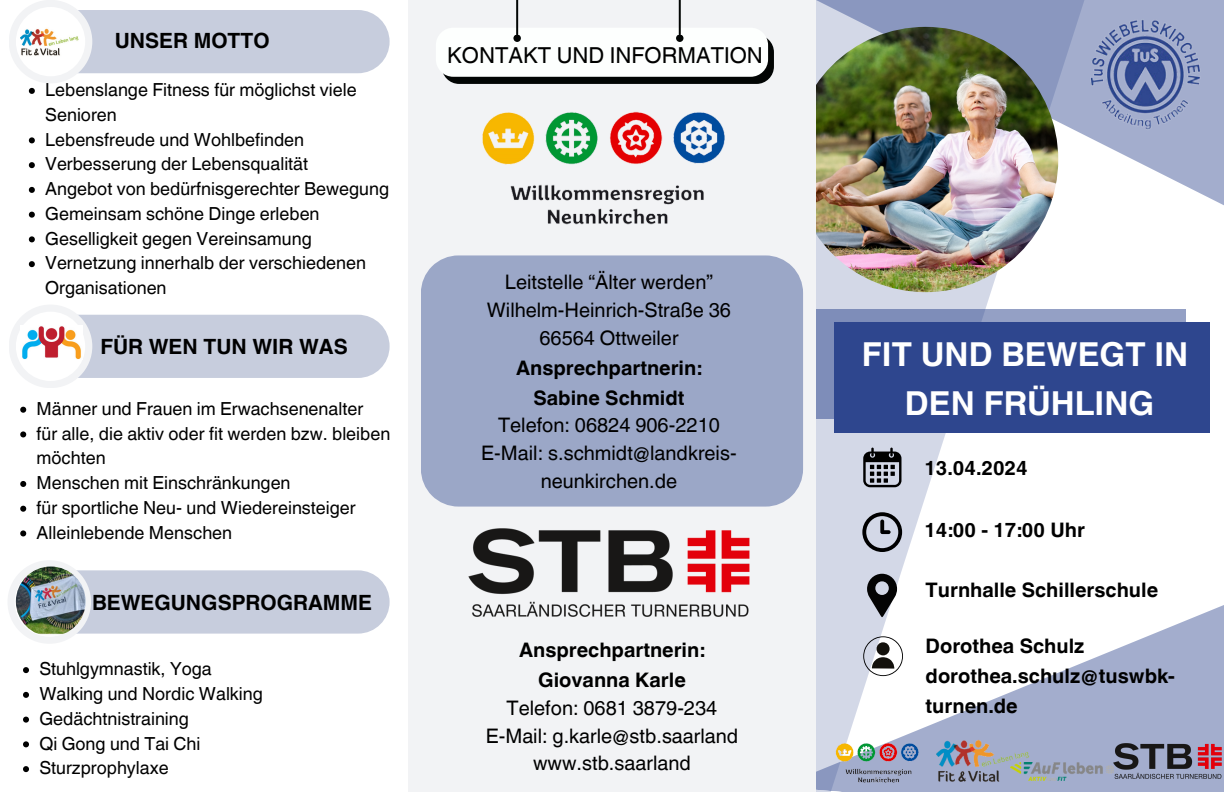
<style>
.page{position:relative;width:1224px;height:792px;background:#fff}
.page>*{position:absolute;margin:0;border:0;box-sizing:border-box;transform-origin:0 0}
.t1{font:700 33px/49.5px "Helvetica World";color:#fff;text-align:center}
.t2{font:22px "Helvetica World";color:#000}
.t3{font:700 21px "Helvetica World";color:#000}
.t4{font:20px/27.8px "Helvetica World";color:#000;text-align:center}
.t5{font:700 20px/30px "Helvetica World";color:#000;text-align:center}
.t6{font:18px/24.8px "Helvetica World";color:#000}
</style>
<div class="page">
<svg style="left:816px;top:209px;width:233px;height:394px"></svg>
<svg style="left:816px;top:0;width:408px;height:208px"></svg>
<img style="left:793px;top:27px;width:265px;height:265px;border-radius:50%">
<div style="left:816px;top:309px;width:370px;height:109px;background:linear-gradient(to right,#7a89b7,#9aa5c8)"></div>
<div style="left:834px;top:322px;width:376px;height:111px;background:#2e468e"></div>
<svg style="left:816px;top:603px;width:408px;height:189px"></svg>
<img style="left:1113px;top:744px;width:109px;height:34px">
<div style="left:408px;top:0;width:408px;height:792px;background:#f2f3f5"></div>
<div style="left:442px;top:35px;width:332px;height:49px;background:#020504;border-radius:17px"></div>
<svg style="left:436px;top:0;width:332px;height:77px"></svg>
<img style="left:482px;top:111px;width:243px;height:114px">
<div style="left:421px;top:255px;width:382px;height:252px;background:#9ba7c7"></div>
<img style="left:469px;top:528px;width:280px;height:89px">
<div style="left:25px;top:10px;width:365px;height:63px;background:#c7cddd;border-radius:32px"></div>
<div style="left:9px;top:0;width:83px;height:83px;background:#f2f3f5;border-radius:50%"></div>
<div style="left:16px;top:7px;width:69px;height:69px;background:#fff;border-radius:50%"></div>
<div style="left:25px;top:315px;width:365px;height:63px;background:#c7cddd;border-radius:32px"></div>
<div style="left:9px;top:305px;width:83px;height:83px;background:#f2f3f5;border-radius:50%"></div>
<div style="left:16px;top:312px;width:69px;height:69px;background:#fff;border-radius:50%"></div>
<div style="left:23px;top:570px;width:367px;height:64px;background:#c7cddd;border-radius:32px"></div>
<div style="left:8px;top:560px;width:83px;height:84px;background:#f2f3f5;border-radius:50%"></div>
<svg style="left:15px;top:567px;width:69px;height:70px"></svg>
<img style="left:1081px;top:13px;width:138px;height:120px">
<svg style="left:863px;top:448px;width:39px;height:39px;background:#696b73"></svg>
<svg style="left:862px;top:512px;width:40px;height:40px;background:#8f939d"></svg>
<svg style="left:867px;top:574px;width:30px;height:44px"></svg>
<img style="left:936px;top:737px;width:93px;height:48px">
<img style="left:834px;top:740px;width:86px;height:45px">
<img style="left:1010px;top:762px;width:104px;height:18px">
<img style="left:21px;top:28px;width:57px;height:28px">
<img style="left:21px;top:326px;width:61px;height:34px">
<img style="left:16px;top:567px;width:70px;height:69px;border-radius:50%">
<svg style="left:863px;top:636px;width:40px;height:40px"></svg>
<svg style="left:29px;top:88px;width:6px;height:6px"></svg>
<svg style="left:29px;top:137px;width:6px;height:6px"></svg>
<svg style="left:29px;top:162px;width:6px;height:6px"></svg>
<svg style="left:29px;top:187px;width:6px;height:6px"></svg>
<svg style="left:29px;top:212px;width:6px;height:6px"></svg>
<svg style="left:29px;top:236px;width:6px;height:6px"></svg>
<svg style="left:29px;top:261px;width:6px;height:6px"></svg>
<svg style="left:20px;top:407px;width:6px;height:6px"></svg>
<svg style="left:20px;top:431px;width:6px;height:6px"></svg>
<svg style="left:20px;top:481px;width:6px;height:6px"></svg>
<svg style="left:20px;top:506px;width:6px;height:6px"></svg>
<svg style="left:20px;top:530px;width:6px;height:6px"></svg>
<svg style="left:23px;top:667px;width:6px;height:6px"></svg>
<svg style="left:23px;top:692px;width:6px;height:6px"></svg>
<svg style="left:23px;top:717px;width:6px;height:6px"></svg>
<svg style="left:23px;top:741px;width:6px;height:6px"></svg>
<svg style="left:23px;top:766px;width:6px;height:6px"></svg>
<p class="t3" style="left:115px;top:23px;width:156px">UNSER MOTTO</p>
<p class="t6" style="left:45px;top:78px;width:313px">Lebenslange Fitness für möglichst viele<br>Senioren</p>
<p class="t6" style="left:45px;top:127px;width:260px">Lebensfreude und Wohlbefinden</p>
<p class="t6" style="left:45px;top:152px;width:264px">Verbesserung der Lebensqualität</p>
<p class="t6" style="left:45px;top:177px;width:345px">Angebot von bedürfnisgerechter Bewegung</p>
<h2 class="t6" style="left:45px;top:201px;width:276px">Gemeinsam schöne Dinge erleben</h2>
<h1 class="t6" style="left:45px;top:226px;width:268px">Geselligkeit gegen Vereinsamung</h1>
<p class="t6" style="left:45px;top:251px;width:322px">Vernetzung innerhalb der verschiedenen<br>Organisationen</p>
<p class="t3" style="left:100px;top:329px;width:249px">FÜR WEN TUN WIR WAS</p>
<p class="t6" style="left:37px;top:396px;width:328px">Männer und Frauen im Erwachsenenalter</p>
<p class="t6" style="left:37px;top:421px;width:355px">für alle, die aktiv oder fit werden bzw. bleiben möchten</p>
<p class="t6" style="left:37px;top:471px;width:255px">Menschen mit Einschränkungen</p>
<p class="t6" style="left:37px;top:495px;width:321px">für sportliche Neu- und Wiedereinsteiger</p>
<h4 class="t6" style="left:37px;top:520px;width:197px">Alleinlebende Menschen</h4>
<p class="t3" style="left:92px;top:586px;width:282px">BEWEGUNGSPROGRAMME</p>
<p class="t6" style="left:39px;top:657px;width:174px">Stuhlgymnastik, Yoga</p>
<p class="t6" style="left:39px;top:682px;width:225px">Walking und Nordic Walking</p>
<h4 class="t6" style="left:39px;top:706px;width:151px">Gedächtnistraining</h4>
<p class="t6" style="left:39px;top:731px;width:163px">Qi Gong und Tai Chi</p>
<h4 class="t6" style="left:39px;top:756px;width:131px">Sturzprophylaxe</h4>
<h2 class="t2" style="left:447px;top:42px;width:317px">KONTAKT UND INFORMATION</h2>
<p class="t4" style="left:487px;top:268px;width:246px">Leitstelle “Älter werden”<br>Wilhelm-Heinrich-Straße 36<br>66564 Ottweiler</p>
<p class="t5" style="left:516px;top:351px;width:187px">Ansprechpartnerin:<br>Sabine Schmidt</p>
<p class="t4" style="left:481px;top:412px;width:257px">Telefon: 06824 906-2210<br>E-Mail: s.schmidt@landkreis&shy;neunkirchen.de</p>
<p class="t5" style="left:519px;top:633px;width:187px">Ansprechpartnerin:<br>Giovanna Karle</p>
<p class="t4" style="left:486px;top:694px;width:254px">Telefon: 0681 3879-234<br>E-Mail: g.karle@stb.saarland www.stb.saarland</p>
<p class="t1" style="left:862px;top:326px;width:328px">FIT UND BEWEGT IN<br>DEN FRÜHLING</p>
<p class="t5" style="left:924px;top:451px;width:105px">13.04.2024</p>
<p class="t5" style="left:924px;top:513px;width:162px">14:00 - 17:00 Uhr</p>
<p class="t5" style="left:926px;top:573px;width:234px">Turnhalle Schillerschule</p>
<h2 class="t5" style="left:926px;top:629px;width:251px;text-align:left">Dorothea Schulz dorothea.schulz@tuswbk&shy;turnen.de</h2>
</div>
